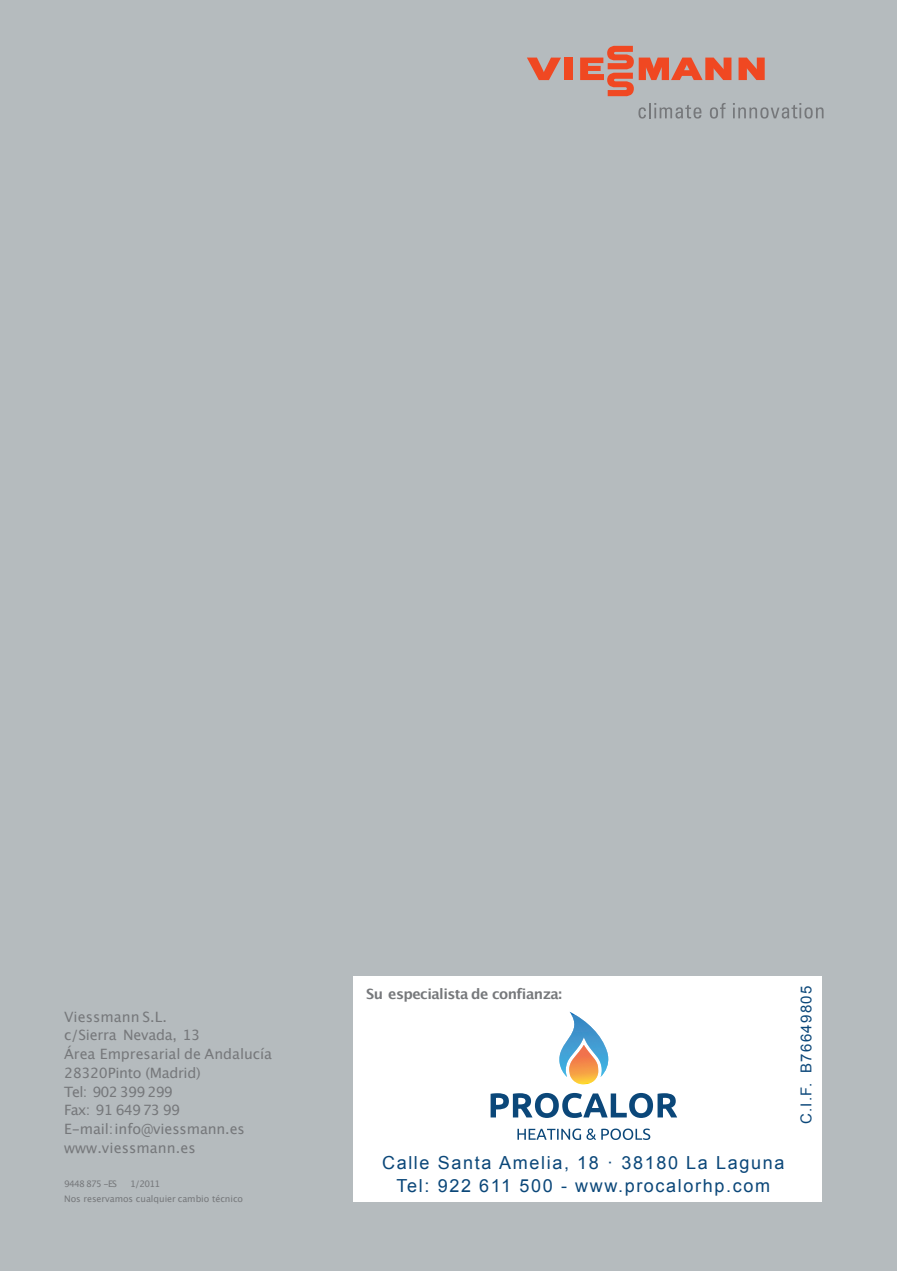
<style>
.page{position:relative;width:897px;height:1271px;background:#fff}
.page>*{position:absolute;margin:0;border:0;box-sizing:border-box;transform-origin:0 0}
.t1{font:18px/22.5px "Arial";letter-spacing:.09em;color:#0b4779;text-align:center}
.t2{font:15px "Arial";letter-spacing:.09em;color:#0b4779}
.t3{font:14.25px/18.8px "Lucida Grande";letter-spacing:-.005em;color:#76787b}
.t4{font:700 14.25px "Lucida Grande";letter-spacing:-.04em;color:#76787b}
.t5{font:9px/15px "Lucida Grande";letter-spacing:-.005em;color:#76787b}
.t6{font:9px "Lucida Grande";letter-spacing:-.075em;color:#76787b}
</style>
<div class="page">
<div style="left:0;top:0;width:896px;height:1271px;background:#b5bbbe"></div>
<div style="left:353px;top:976px;width:468px;height:225px;background:#fff"></div>
<svg style="left:638px;top:103px;width:63px;height:16px"></svg>
<svg style="left:710px;top:103px;width:15px;height:16px"></svg>
<svg style="left:733px;top:103px;width:90px;height:16px"></svg>
<div style="left:564px;top:58px;width:8px;height:22px;background:#f04822"></div>
<svg style="left:527px;top:58px;width:33px;height:22px"></svg>
<svg style="left:580px;top:46px;width:151px;height:50px"></svg>
<svg style="left:738px;top:58px;width:26px;height:22px"></svg>
<svg style="left:490px;top:1093px;width:186px;height:25px"></svg>
<svg style="left:517px;top:1128px;width:133px;height:12px"></svg>
<svg style="left:559px;top:1012px;width:50px;height:72px"></svg>
<p class="t3" style="left:64px;top:1008px;width:209px">Viessmann S.L.<br>c/Sierra Nevada, 13<br>Área Empresarial de Andalucía<br>28320Pinto (Madrid)<br>Tel: 902 399 299<br>Fax: 91 649 73 99<br>E-mail:info@viessmann.es www.viessmann.es</p>
<p class="t6" style="left:64px;top:1179px;width:54px">9448 875 -ES</p>
<p class="t5" style="left:64px;top:1176px;width:180px;text-indent:66px">1/2011<br>Nos reservamos cualquier cambio técnico</p>
<p class="t4" style="left:366px;top:988px;width:197px">Su especialista de confianza:</p>
<p class="t1" style="left:382px;top:1153px;width:403px">Calle Santa Amelia, 18 · 38180 La Laguna<br>Tel: 922 611 500 - www.procalorhp.com</p>
<p class="t2" style="left:800px;top:1124px;width:140px;rotate:-90deg">C.I.F. B76649805</p>
</div>
